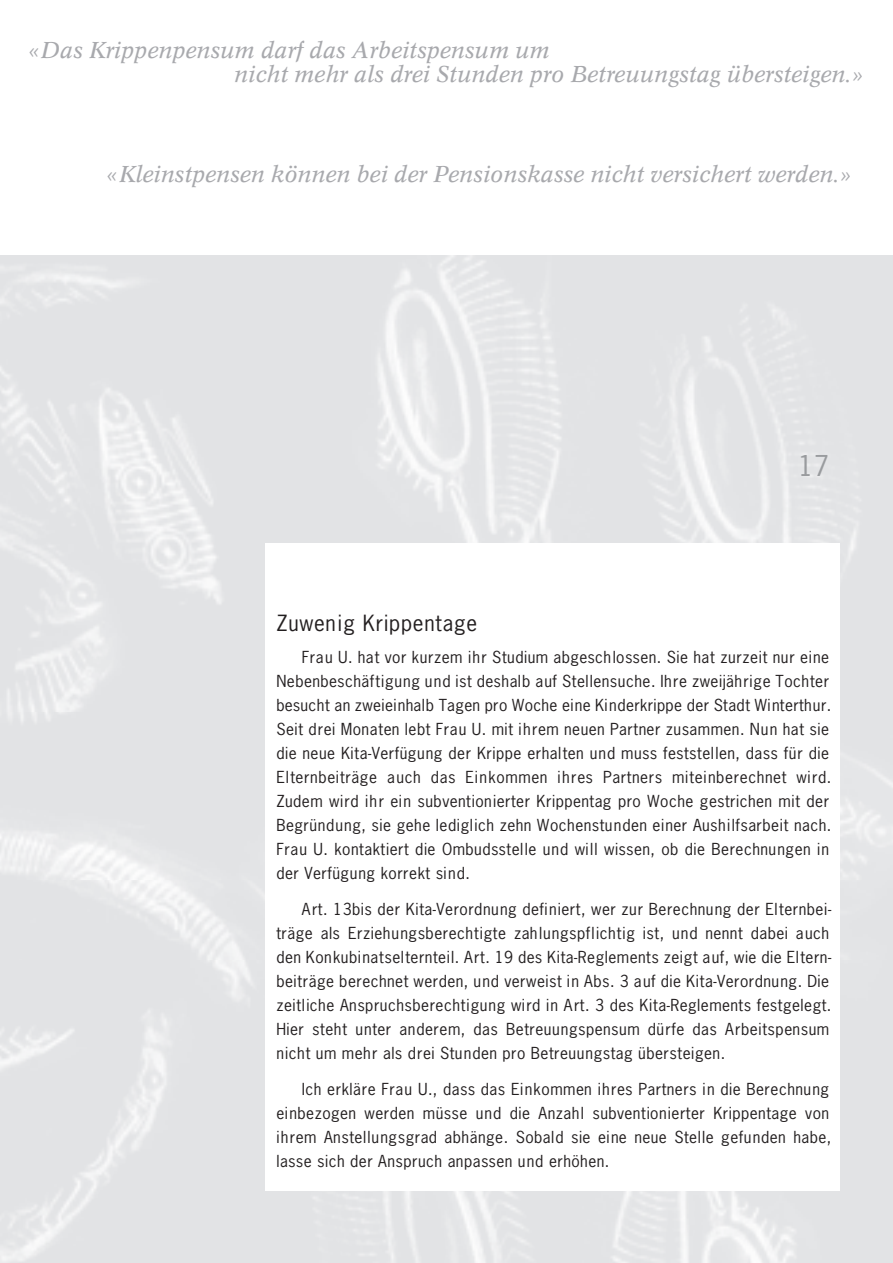
<style>
.page{position:relative;width:893px;height:1263px;background:#fff}
.page>*{position:absolute;margin:0;border:0;box-sizing:border-box;transform-origin:0 0}
.t1{font:27px "News Gothic Std";color:#999b9e}
.t2{font:italic 22.5px/24px "Concorde";letter-spacing:-.01em;color:#a8a9ad}
.t3{font:21px "News Gothic Std";letter-spacing:.04em;color:#231f20}
.t4{font:15.6px/24px "News Gothic Std";letter-spacing:.03em;color:#231f20}
</style>
<div class="page">
<h2 class="t2" style="left:235px;top:40px;width:632px;text-indent:-206px">«Das Krippenpensum darf das Arbeitspensum um<br>nicht mehr als drei Stunden pro Betreuungstag übersteigen.»</h2>
<h2 class="t2" style="left:106px;top:164px;width:748px">«Kleinstpensen können bei der Pensionskasse nicht versichert werden.»</h2>
<h1 class="t1" style="left:798px;top:451px;width:33px">17</h1>
<h3 class="t3" style="left:276px;top:611px;width:202px">Zuwenig Krippentage</h3>
<p class="t4" style="left:276px;top:646px;width:557px;text-indent:26px">Frau U. hat vor kurzem ihr Studium abgeschlossen. Sie hat zurzeit nur eine Nebenbeschäftigung und ist deshalb auf Stellensuche. Ihre zweijährige Tochter besucht an zweieinhalb Tagen pro Woche eine Kinderkrippe der Stadt Winterthur.<br>Seit drei Monaten lebt Frau U. mit ihrem neuen Partner zusammen. Nun hat sie die neue Kita-Verfügung der Krippe erhalten und muss feststellen, dass für die Elternbeiträge auch das Einkommen ihres Partners miteinberechnet wird.<br>Zudem wird ihr ein subventionierter Krippentag pro Woche gestrichen mit der Begründung, sie gehe lediglich zehn Wochenstunden einer Aushilfsarbeit nach.<br>Frau U. kontaktiert die Ombudsstelle und will wissen, ob die Berechnungen in der Verfügung korrekt sind.</p>
<p class="t4" style="left:276px;top:898px;width:557px;text-indent:26px">Art. 13bis der Kita-Verordnung definiert, wer zur Berechnung der Elternbei&shy;träge als Erziehungsberechtigte zahlungspflichtig ist, und nennt dabei auch den Konkubinatselternteil. Art. 19 des Kita-Reglements zeigt auf, wie die Eltern&shy;beiträge berechnet werden, und verweist in Abs. 3 auf die Kita-Verordnung. Die zeitliche Anspruchsberechtigung wird in Art. 3 des Kita-Reglements festgelegt.<br>Hier steht unter anderem, das Betreuungspensum dürfe das Arbeitspensum nicht um mehr als drei Stunden pro Betreuungstag übersteigen.</p>
<p class="t4" style="left:276px;top:1078px;width:557px;text-indent:26px">Ich erkläre Frau U., dass das Einkommen ihres Partners in die Berechnung einbezogen werden müsse und die Anzahl subventionierter Krippentage von ihrem Anstellungsgrad abhänge. Sobald sie eine neue Stelle gefunden habe, lasse sich der Anspruch anpassen und erhöhen.</p>
</div>
